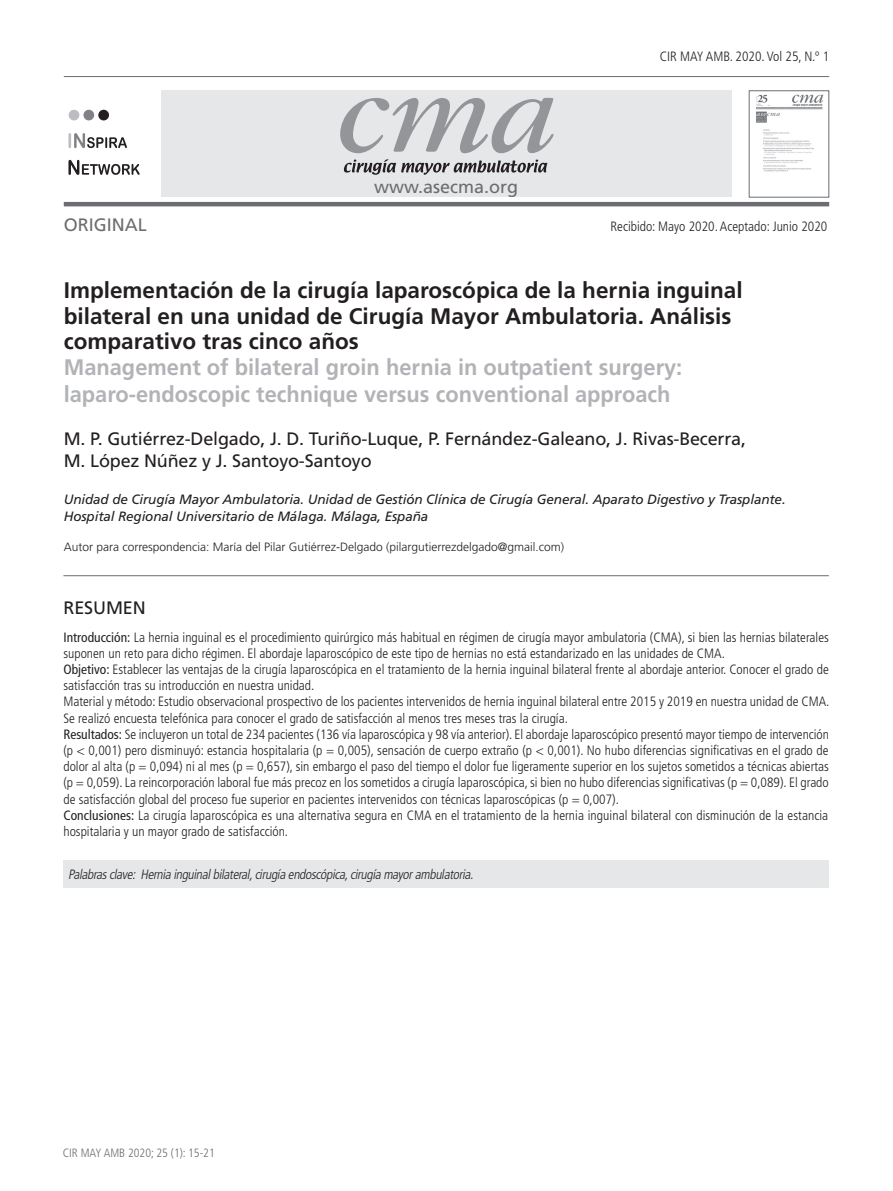
<style>
.page{position:relative;width:893px;height:1191px;background:#fff}
.page>*{position:absolute;margin:0;border:0;box-sizing:border-box;transform-origin:0 0}
.t1{font:700 22.5px/25.5px "Frutiger";color:#231f20}
.t2{font:700 22.5px/27px "Frutiger";color:#b2b3b7}
.t3{font:18px/21.6px "Frutiger";letter-spacing:-.01em;color:#231f20}
.t4{font:18px "Frutiger";color:#6c6d70}
.t5{font:300 condensed 13.5px/16.2px "Frutiger";color:#231f20}
.t6{font:italic 13.5px/16.2px "Frutiger";letter-spacing:-.01em;color:#231f20}
.t7{font:italic 300 condensed 13.5px "Frutiger";color:#231f20}
.t8{font:300 12px "Frutiger";color:#231f20}
.t9{font:300 condensed 12px "Frutiger";color:#6c6d70}
.s1{font-weight:400}
</style>
<div class="page">
<div style="left:161px;top:91px;width:571px;height:106px;background:#e6e7e9"></div>
<hr style="left:64px;top:76px;width:765px;height:1px;background:#6c6d70">
<hr style="left:64px;top:202px;width:765px;height:4px;background:#6c6d70">
<svg style="left:340px;top:98px;width:213px;height:55px"></svg>
<svg style="left:344px;top:159px;width:203px;height:16px"></svg>
<img style="left:756px;top:94px;width:68px;height:78px">
<div style="left:749px;top:90px;width:80px;height:107px;border:1px solid #6c6d70"></div>
<svg style="left:68px;top:133px;width:59px;height:15px"></svg>
<svg style="left:68px;top:160px;width:72px;height:15px"></svg>
<div style="left:98px;top:110px;width:11px;height:10px;background:#231f20;border-radius:50%"></div>
<div style="left:83px;top:110px;width:11px;height:10px;background:#808285;border-radius:50%"></div>
<div style="left:69px;top:110px;width:10px;height:10px;background:#bcbdc0;border-radius:50%"></div>
<hr style="left:63px;top:575px;width:766px;height:1px;background:#6c6d70">
<div style="left:64px;top:860px;width:765px;height:27px;background:#e6e7e9"></div>
<h2 class="t4" style="left:374px;top:176px;width:146px">www.asecma.org</h2>
<p class="t5" style="left:660px;top:48px;width:171px">CIR MAY AMB. 2020. Vol 25, N.º 1</p>
<h2 class="t4" style="left:64px;top:214px;width:84px">ORIGINAL</h2>
<p class="t5" style="left:610px;top:218px;width:218px">Recibido: Mayo 2020. Aceptado: Junio 2020</p>
<h1 class="t1" style="left:64px;top:277px;width:680px">Implementación de la cirugía laparoscópica de la hernia inguinal bilateral en una unidad de Cirugía Mayor Ambulatoria. Análisis comparativo tras cinco años</h1>
<h1 class="t2" style="left:64px;top:353px;width:620px">Management of bilateral groin hernia in outpatient surgery: laparo-endoscopic technique versus conventional approach</h1>
<h2 class="t3" style="left:64px;top:428px;width:684px">M. P. Gutiérrez-Delgado, J. D. Turiño-Luque, P. Fernández-Galeano, J. Rivas-Becerra,<br>M. López Núñez y J. Santoyo-Santoyo</h2>
<p class="t6" style="left:64px;top:491px;width:723px">Unidad de Cirugía Mayor Ambulatoria. Unidad de Gestión Clínica de Cirugía General. Aparato Digestivo y Trasplante.<br>Hospital Regional Universitario de Málaga. Málaga, España</p>
<p class="t8" style="left:64px;top:540px;width:502px">Autor para correspondencia: María del Pilar Gutiérrez-Delgado (pilargutierrezdelgado@gmail.com)</p>
<h2 class="t3" style="left:63px;top:597px;width:84px">RESUMEN</h2>
<p class="t5" style="left:63px;top:629px;width:767px"><span class="s1">Introducción:</span> La hernia inguinal es el procedimiento quirúrgico más habitual en régimen de cirugía mayor ambulatoria (CMA), si bien las hernias bilaterales suponen un reto para dicho régimen. El abordaje laparoscópico de este tipo de hernias no está estandarizado en las unidades de CMA.<br><span class="s1">Objetivo:</span> Establecer las ventajas de la cirugía laparoscópica en el tratamiento de la hernia inguinal bilateral frente al abordaje anterior. Conocer el grado de satisfacción tras su introducción en nuestra unidad.<br>Material y método: Estudio observacional prospectivo de los pacientes intervenidos de hernia inguinal bilateral entre 2015 y 2019 en nuestra unidad de CMA.<br>Se realizó encuesta telefónica para conocer el grado de satisfacción al menos tres meses tras la cirugía.<br><span class="s1">Resultados:</span> Se incluyeron un total de 234 pacientes (136 vía laparoscópica y 98 vía anterior). El abordaje laparoscópico presentó mayor tiempo de intervención (p &lt; 0,001) pero disminuyó: estancia hospitalaria (p = 0,005), sensación de cuerpo extraño (p &lt; 0,001). No hubo diferencias significativas en el grado de dolor al alta (p = 0,094) ni al mes (p = 0,657), sin embargo el paso del tiempo el dolor fue ligeramente superior en los sujetos sometidos a técnicas abiertas (p = 0,059). La reincorporación laboral fue más precoz en los sometidos a cirugía laparoscópica, si bien no hubo diferencias significativas (p = 0,089). El grado de satisfacción global del proceso fue superior en pacientes intervenidos con técnicas laparoscópicas (p = 0,007).<br><span class="s1">Conclusiones:</span> La cirugía laparoscópica es una alternativa segura en CMA en el tratamiento de la hernia inguinal bilateral con disminución de la estancia hospitalaria y un mayor grado de satisfacción.</p>
<p class="t7" style="left:68px;top:866px;width:410px">Palabrasclave: Herniainguinalbilateral,cirugíaendoscópica,cirugíamayorambulatoria.</p>
<p class="t9" style="left:63px;top:1146px;width:154px">CIR MAY AMB 2020; 25 (1): 15-21</p>
</div>
